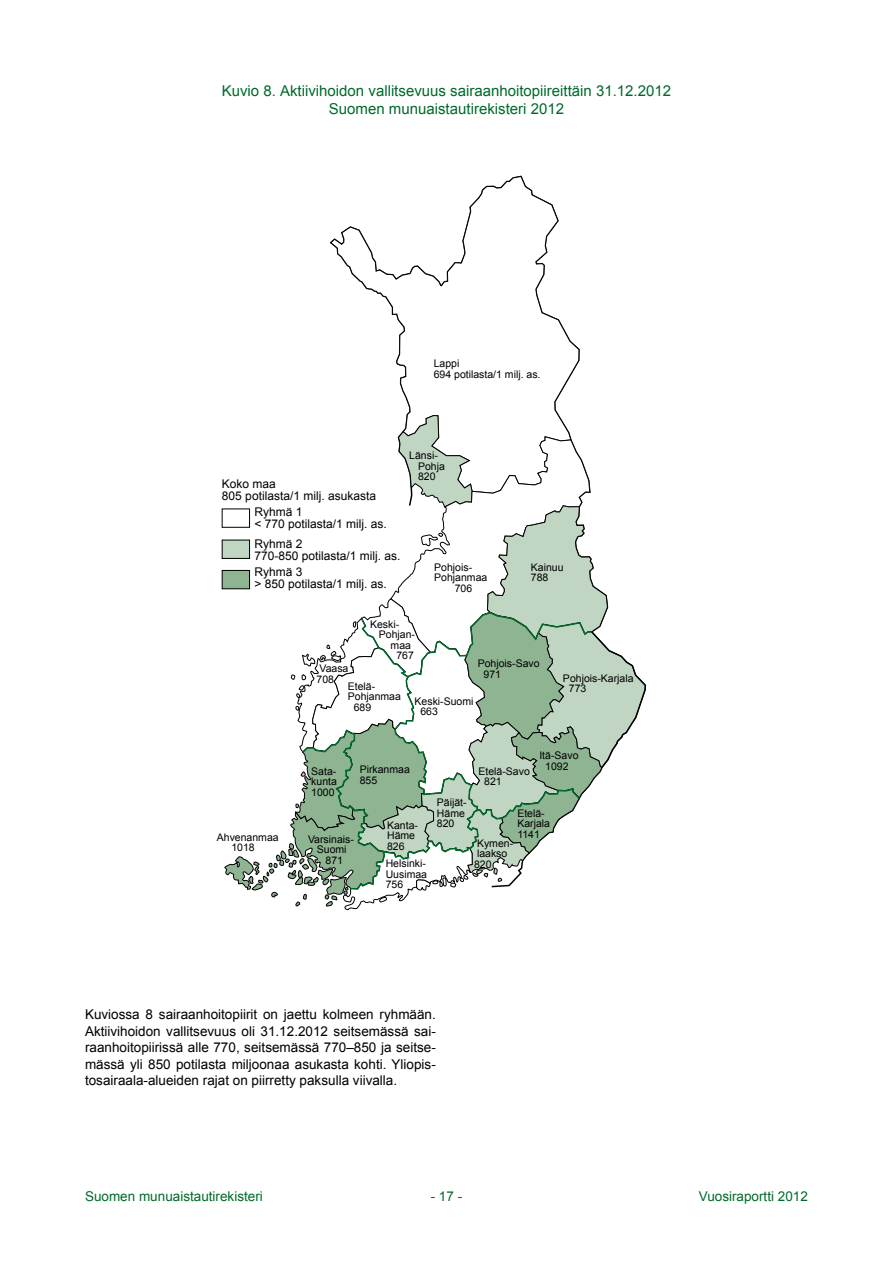
<style>
.page{position:relative;width:893px;height:1263px;background:#fff}
.page>*{position:absolute;margin:0;border:0;box-sizing:border-box;transform-origin:0 0}
.t1{font:15px/18px "Arial";color:#00692b;text-align:center}
.t2{font:13.5px/16.5px "Arial";color:#000;text-align:justify}
.t3{font:13.5px "Arial";color:#00692b}
.t4{font:12px/12px "Arial";color:#000}
.t5{font:10.5px/10.5px "Arial";color:#000}
</style>
<div class="page">
<div style="left:222px;top:540px;width:28px;height:19px;border:1px solid #000"></div>
<svg style="left:330px;top:176px;width:250px;height:239px"></svg>
<svg style="left:223px;top:415px;width:423px;height:496px"></svg>
<svg style="left:300px;top:611px;width:293px;height:279px"></svg>
<h1 class="t1" style="left:222px;top:82px;width:451px">Kuvio 8. Aktiivihoidon vallitsevuus sairaanhoitopiireittäin 31.12.2012<br>Suomen munuaistautirekisteri 2012</h1>
<p class="t5" style="left:434px;top:359px;width:108px">Lappi<br>694 potilasta/1 milj. as.</p>
<p class="t4" style="left:222px;top:477px;width:156px">Koko maa<br>805 potilasta/1 milj. asukasta</p>
<p class="t4" style="left:254px;top:506px;width:134px">Ryhmä 1<br>&lt; 770 potilasta/1 milj. as.</p>
<p class="t4" style="left:254px;top:538px;width:148px">Ryhmä 2<br>770-850 potilasta/1 milj. as.</p>
<p class="t4" style="left:254px;top:566px;width:134px">Ryhmä 3<br>&gt; 850 potilasta/1 milj. as.</p>
<p class="t5" style="left:418px;top:450px;width:28px;text-indent:-9px">Länsi-<br>Pohja<br>820</p>
<p class="t5" style="left:434px;top:562px;width:39px">Pohjois-</p>
<p class="t5" style="left:434px;top:572px;width:55px">Pohjanmaa</p>
<p class="t5" style="left:455px;top:583px;width:19px">706</p>
<p class="t5" style="left:531px;top:562px;width:34px">Kainuu<br>788</p>
<p class="t5" style="left:231px;top:832px;width:49px;text-indent:-15px">Ahvenanmaa<br>1018</p>
<p class="t5" style="left:370px;top:619px;width:31px">Keski-</p>
<p class="t5" style="left:379px;top:629px;width:38px">Pohjan-</p>
<p class="t5" style="left:391px;top:640px;width:22px">maa</p>
<p class="t5" style="left:396px;top:650px;width:19px">767</p>
<p class="t5" style="left:484px;top:658px;width:58px;text-indent:-6px">Pohjois-Savo<br>971</p>
<p class="t5" style="left:317px;top:663px;width:33px">Vaasa<br>708</p>
<p class="t5" style="left:348px;top:681px;width:29px">Etelä-</p>
<p class="t5" style="left:348px;top:691px;width:55px">Pohjanmaa</p>
<p class="t5" style="left:354px;top:702px;width:19px">689</p>
<p class="t5" style="left:420px;top:696px;width:55px;text-indent:-6px">Keski-Suomi<br>663</p>
<p class="t5" style="left:569px;top:673px;width:66px;text-indent:-6px">Pohjois-Karjala<br>773</p>
<p class="t5" style="left:311px;top:766px;width:27px;text-align:justify">Sata&shy;kunta 1000</p>
<p class="t5" style="left:360px;top:764px;width:52px">Pirkanmaa<br>855</p>
<p class="t5" style="left:308px;top:834px;width:47px">Varsinais-</p>
<p class="t5" style="left:317px;top:844px;width:31px">Suomi</p>
<p class="t5" style="left:326px;top:855px;width:19px">871</p>
<p class="t5" style="left:387px;top:820px;width:32px">Kanta-<br>Häme<br>826</p>
<p class="t5" style="left:386px;top:858px;width:43px;text-align:justify">Helsinki-Uusimaa 756</p>
<p class="t5" style="left:437px;top:797px;width:31px">Päijät-<br>Häme<br>820</p>
<p class="t5" style="left:539px;top:750px;width:41px;text-align:center">Itä-Savo<br>1092</p>
<p class="t5" style="left:484px;top:766px;width:47px;text-indent:-6px">Etelä-Savo<br>821</p>
<p class="t5" style="left:517px;top:808px;width:34px">Etelä-<br>Karjala<br>1141</p>
<p class="t5" style="left:474px;top:838px;width:41px">Kymen&shy;laakso<br>820</p>
<p class="t2" style="left:85px;top:1006px;width:352px">Kuviossa 8 sairaanhoitopiirit on jaettu kolmeen ryhmään.<br>Aktiivihoidon vallitsevuus oli 31.12.2012 seitsemässä sai&shy;raanhoitopiirissä alle 770, seitsemässä 770–850 ja seitse&shy;mässä yli 850 potilasta miljoonaa asukasta kohti. Yliopis&shy;tosairaala-alueiden rajat on piirretty paksulla viivalla.</p>
<p class="t3" style="left:85px;top:1187px;width:179px">Suomen munuaistautirekisteri</p>
<p class="t3" style="left:431px;top:1187px;width:33px">- 17 -</p>
<p class="t3" style="left:699px;top:1187px;width:111px">Vuosiraportti 2012</p>
</div>
